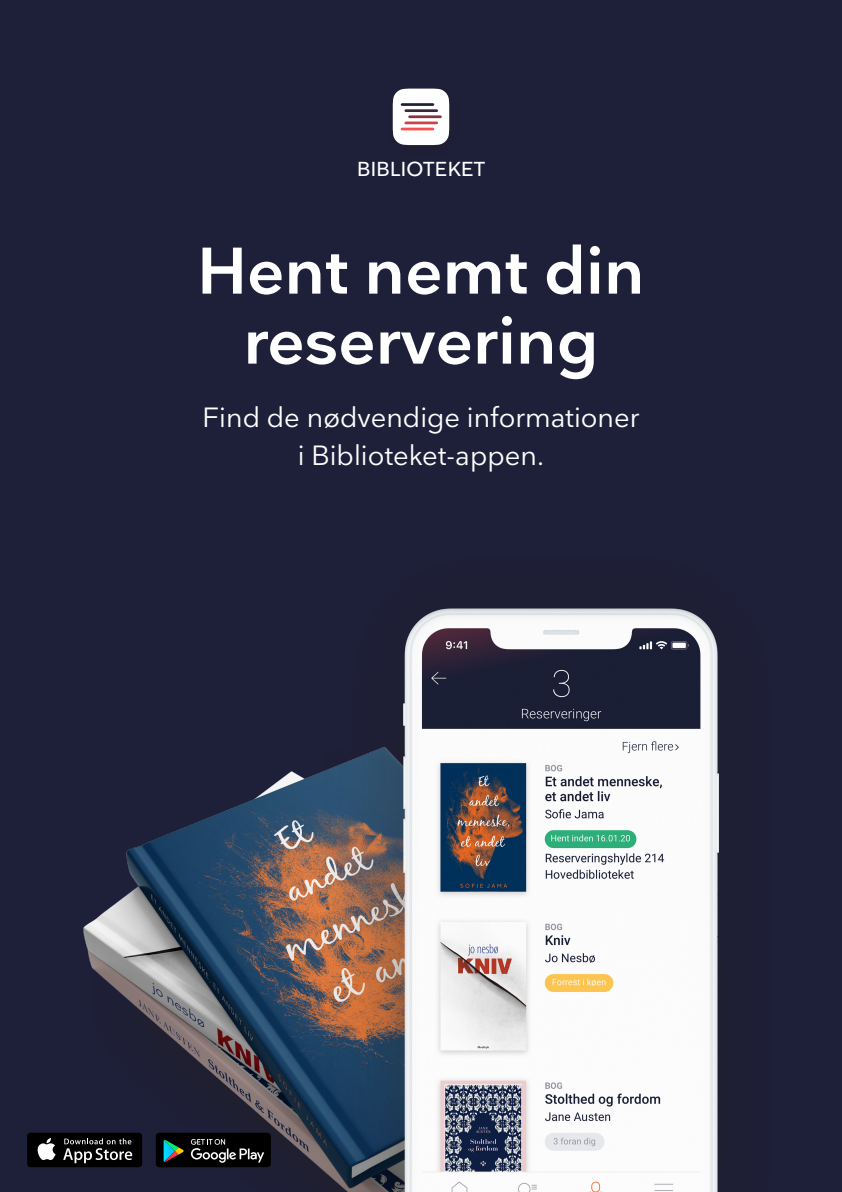
<style>
.page{position:relative;width:842px;height:1192px;background:#1e1f39}
.page>*{position:absolute;margin:0;border:0;box-sizing:border-box;transform-origin:0 0}
.t1{font:600 65px "Nationale";color:#fff}
.t2{font:27.5px "Nationale";color:#fff}
.t3{font:500 20px "Nationale";letter-spacing:.015em;color:#fff}
</style>
<div class="page">
<img style="left:27px;top:771px;width:290px;height:397px">
<div style="left:317px;top:522px;width:488px;height:670px;background:#231f20;opacity:.5"></div>
<img style="left:389px;top:601px;width:346px;height:591px">
<div style="left:393px;top:89px;width:56px;height:56px;background:#fff"></div>
<hr style="left:401px;top:128px;width:33px;height:2px;background:#fb4c4e">
<hr style="left:404px;top:122px;width:34px;height:2px;background:#cb4349">
<hr style="left:408px;top:115px;width:34px;height:3px;background:#823543">
<hr style="left:404px;top:109px;width:34px;height:3px;background:#3b273c">
<hr style="left:401px;top:103px;width:33px;height:3px;background:#1e2239">
<div style="left:27px;top:1133px;width:115px;height:34px;background:#000;border-radius:3px"></div>
<svg style="left:37px;top:1138px;width:19px;height:22px"></svg>
<svg style="left:63px;top:1138px;width:69px;height:25px"></svg>
<div style="left:156px;top:1133px;width:115px;height:34px;background:#000;border-radius:3px"></div>
<svg style="left:191px;top:1139px;width:73px;height:24px"></svg>
<svg style="left:164px;top:1140px;width:20px;height:22px"></svg>
<p class="t3" style="left:357px;top:157px;width:130px">BIBLIOTEKET</p>
<p class="t1" style="left:197px;top:229px;width:449px">Hent nemt din</p>
<p class="t1" style="left:243px;top:299px;width:357px">reservering</p>
<p class="t2" style="left:203px;top:400px;width:438px">Find de nødvendige informationer</p>
<p class="t2" style="left:298px;top:438px;width:248px">i Biblioteket-appen.</p>
</div>
